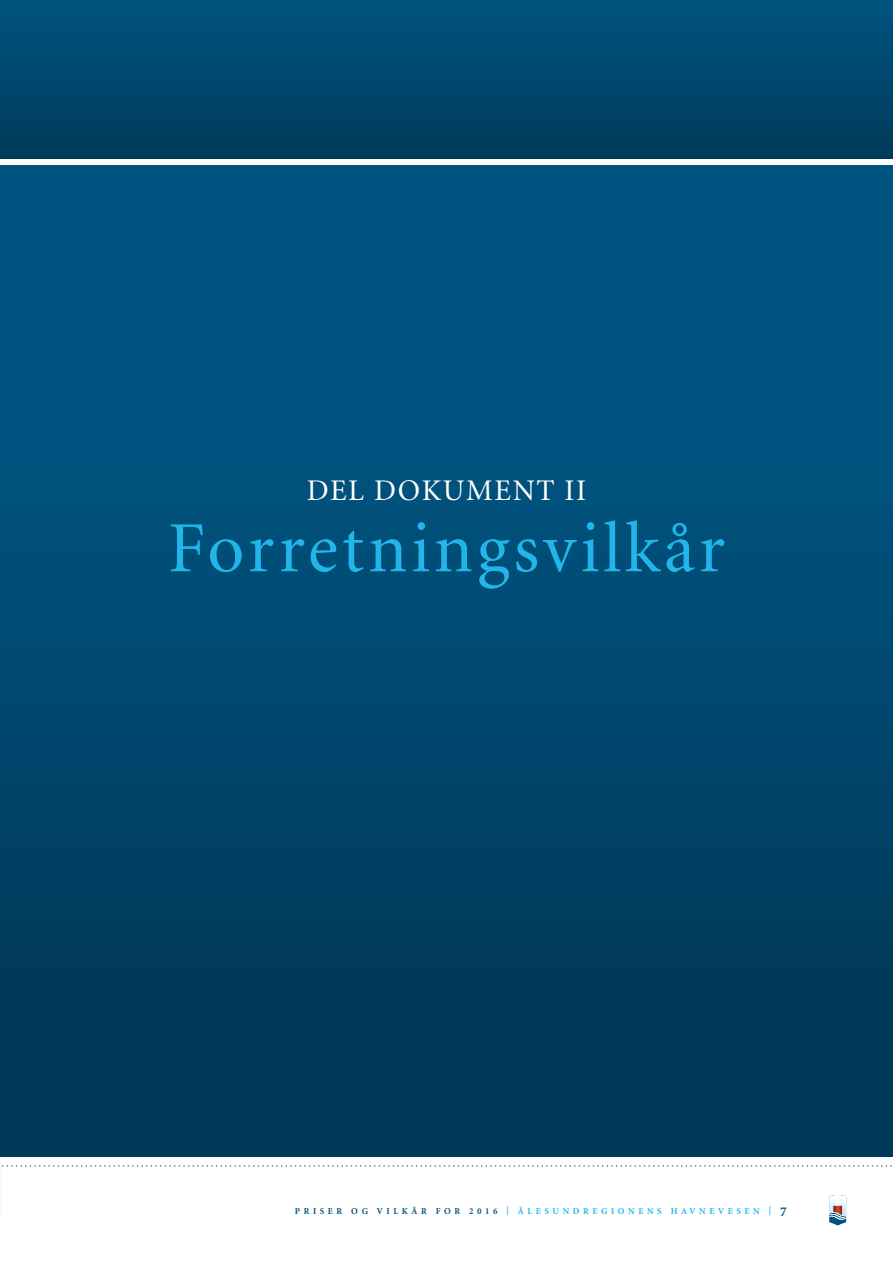
<style>
.page{position:relative;width:893px;height:1263px;background:#fff}
.page>*{position:absolute;margin:0;border:0;box-sizing:border-box;transform-origin:0 0}
.t1{font:72px "Minion";letter-spacing:.05em;color:#21b5ea}
.t2{font:30px "Minion";letter-spacing:.05em;color:#fff}
.t3{font:700 9px "Minion";letter-spacing:.4em;color:#21b5ea}
.s1{color:#00537e}
.s2{font-size:13.5px;color:#00537e}
</style>
<div class="page">
<svg style="left:1px;top:1165px;width:891px;height:2px"></svg>
<hr style="left:0;top:166px;width:1px;height:1047px;background:#f4fafe">
<div style="left:0;top:0;width:893px;height:159px;background:linear-gradient(to bottom,#00547f,#003a5b)"></div>
<svg style="left:829px;top:1195px;width:17px;height:31px"></svg>
<div style="left:0;top:166px;width:893px;height:991px;background:linear-gradient(to bottom,#005987,#003756)"></div>
<h2 class="t2" style="left:307px;top:475px;width:281px">DEL DOKUMENT II</h2>
<h1 class="t1" style="left:168px;top:513px;width:559px">Forretningsvilkår</h1>
<p class="t3" style="left:295px;top:1207px;width:493px"><span class="s1">PRISER OG VILKÅR FOR 2016</span> | ÅLESUNDREGIONENS HAVNEVESEN | <span class="s2">7</span></p>
</div>
